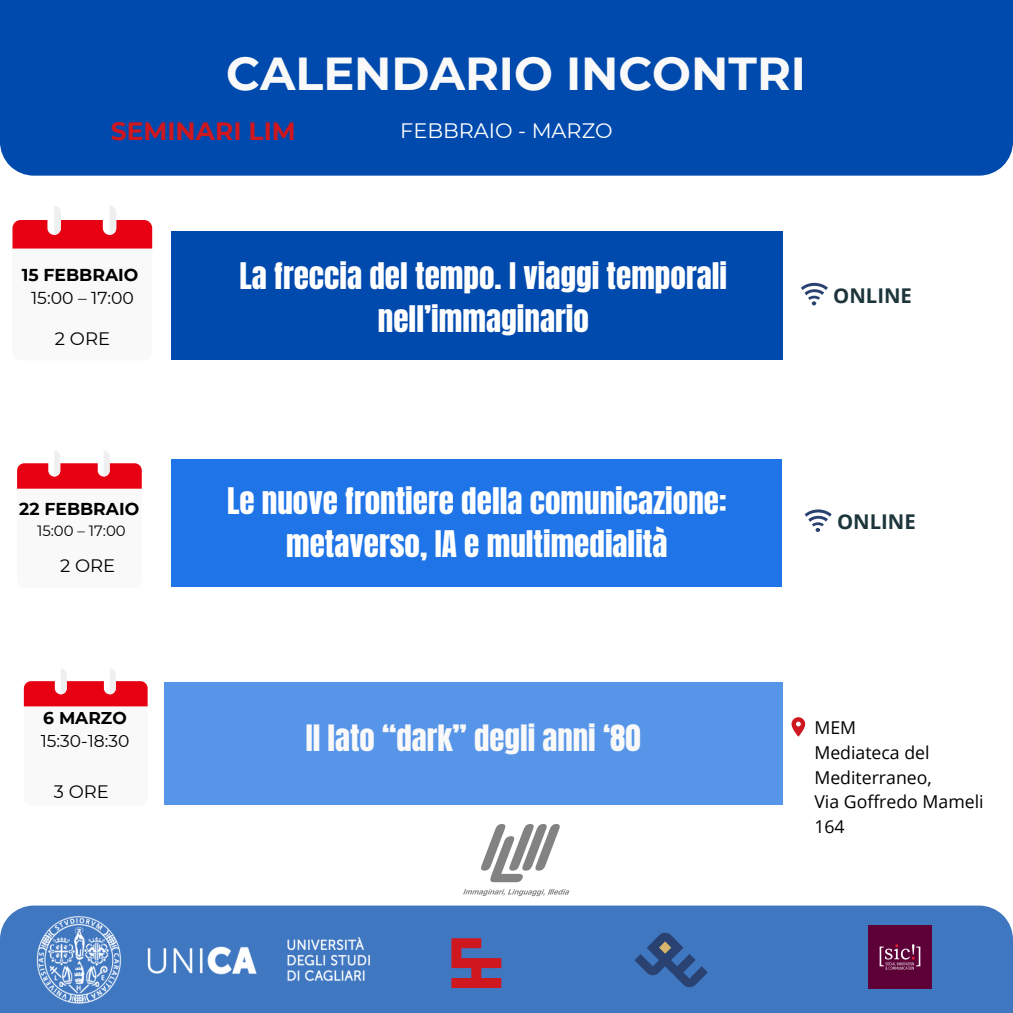
<style>
.page{position:relative;width:1013px;height:1013px;background:#fff}
.page>*{position:absolute;margin:0;border:0;box-sizing:border-box;transform-origin:0 0}
.t1{font:700 46.12px "Montserrat";color:#f9f9f9}
.t2{font:31.12px/43px "Anton";color:#fff;text-align:center}
.t3{font:30.88px "Anton";color:#f9f9f9}
.t4{font:700 25px "Montserrat";color:#ce171e}
.t5{font:20.88px "Montserrat";color:#fff}
.t6{font:700 20.38px "Open Sans";color:#1c353b}
.t7{font:18px "Montserrat";color:#000}
.t8{font:17.62px/24.8px "Open Sans";color:#000}
.t9{font:17.25px/24px "Montserrat";color:#000;text-align:center}
.t10{font:700 17.25px "Montserrat";color:#000}
.t11{font:17.12px/23.8px "Montserrat";color:#000}
.t12{font:14.88px "Montserrat";color:#000}
.s1{font-weight:700}
</style>
<div class="page">
<div style="left:171px;top:231px;width:611px;height:129px;background:#004aad"></div>
<svg style="left:12px;top:206px;width:140px;height:43px"></svg>
<div style="left:171px;top:459px;width:611px;height:128px;background:#1f75e8"></div>
<svg style="left:17px;top:451px;width:125px;height:38px"></svg>
<div style="left:0;top:905px;width:1012px;height:107px;background:#4077c1"></div>
<svg style="left:451px;top:938px;width:50px;height:49px"></svg>
<svg style="left:634px;top:932px;width:73px;height:55px"></svg>
<img style="left:868px;top:925px;width:63px;height:63px">
<div style="left:164px;top:682px;width:618px;height:123px;background:#5795e8"></div>
<svg style="left:24px;top:669px;width:124px;height:38px"></svg>
<svg style="left:791px;top:717px;width:14px;height:19px"></svg>
<div style="left:0;top:0;width:1012px;height:176px;background:#004aad"></div>
<img style="left:36px;top:916px;width:334px;height:88px">
<svg style="left:804px;top:509px;width:27px;height:23px"></svg>
<svg style="left:801px;top:283px;width:27px;height:22px"></svg>
<svg style="left:481px;top:824px;width:79px;height:58px"></svg>
<svg style="left:463px;top:889px;width:106px;height:7px"></svg>
<h4 class="t1" style="left:226px;top:45px;width:581px">CALENDARIO INCONTRI</h4>
<h2 class="t4" style="left:111px;top:116px;width:186px">SEMINARI LIM</h2>
<p class="t5" style="left:400px;top:118px;width:214px">FEBBRAIO - MARZO</p>
<h2 class="t9" style="left:22px;top:262px;width:118px"><span class="s1">15 FEBBRAIO<br></span>15:00 – 17:00</h2>
<h5 class="t7" style="left:55px;top:327px;width:57px">2 ORE</h5>
<p class="t10" style="left:19px;top:498px;width:121px">22 FEBBRAIO</p>
<h6 class="t12" style="left:37px;top:521px;width:90px">15:00 – 17:00</h6>
<h6 class="t7" style="left:60px;top:554px;width:57px">2 ORE</h6>
<h1 class="t2" style="left:239px;top:254px;width:489px">La freccia del tempo. I viaggi temporali nell’immaginario</h1>
<h3 class="t2" style="left:227px;top:480px;width:501px">Le nuove frontiere della comunicazione: metaverso, IA e multimedialità</h3>
<h6 class="t6" style="left:833px;top:281px;width:80px">ONLINE</h6>
<h6 class="t6" style="left:837px;top:507px;width:80px">ONLINE</h6>
<h6 class="t11" style="left:41px;top:705px;width:90px"><span class="s1">6 MARZO<br></span>15:30-18:30</h6>
<h2 class="t7" style="left:54px;top:780px;width:56px">3 ORE</h2>
<h4 class="t3" style="left:306px;top:715px;width:336px">Il lato “dark” degli anni ‘80</h4>
<p class="t8" style="left:814px;top:714px;width:43px">MEM</p>
<p class="t8" style="left:814px;top:739px;width:119px">Mediateca del<br>Mediterraneo,</p>
<p class="t8" style="left:814px;top:789px;width:171px">Via Goffredo Mameli<br>164</p>
</div>
